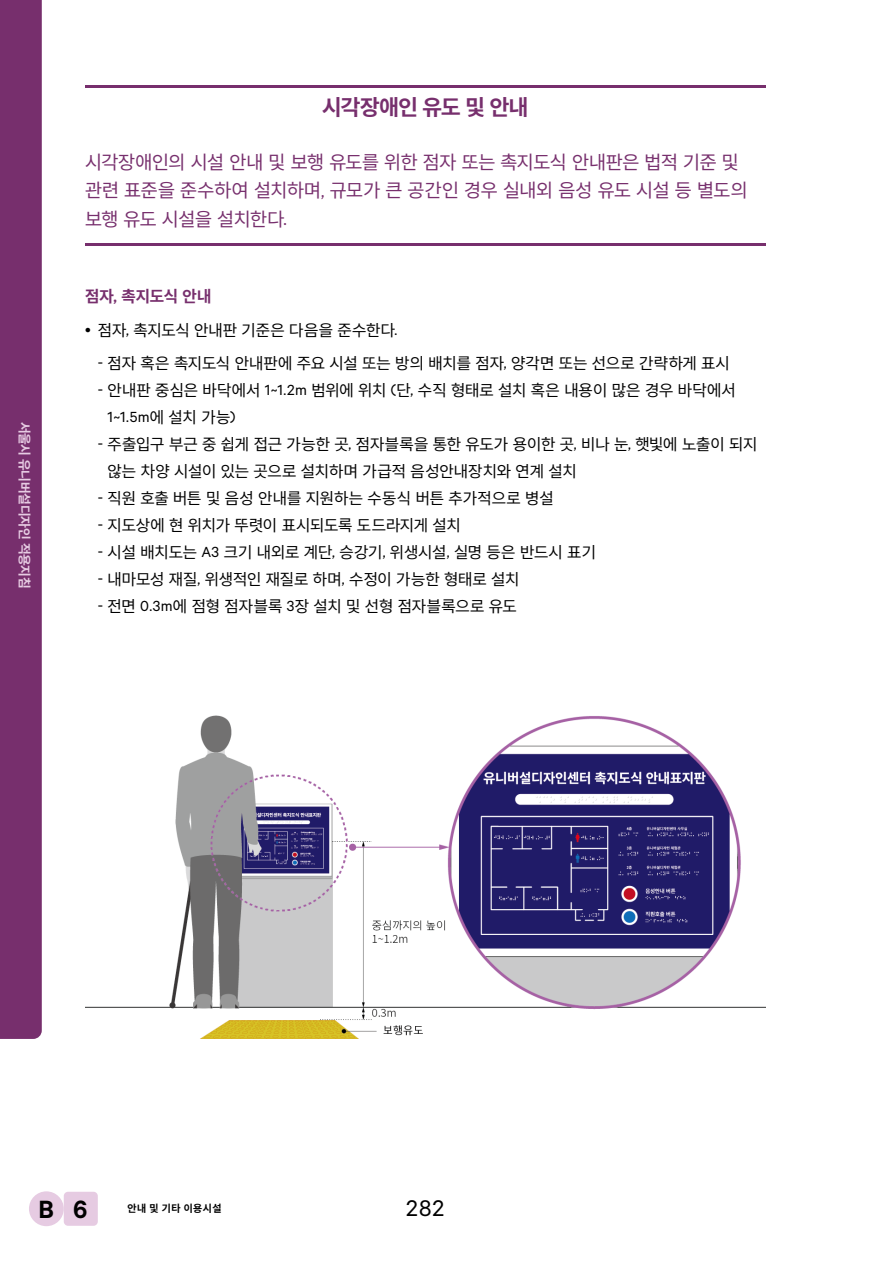
<style>
.page{position:relative;width:893px;height:1263px;background:#fff}
.page>*{position:absolute;margin:0;border:0;box-sizing:border-box;transform-origin:0 0}
.t1{font:600 28.2px "Calibre";color:#000}
.t2{font:25.5px "Calibre";color:#000}
.t3{font:700 22.5px "Pretendard";letter-spacing:-.02em;color:#772f6d}
.t4{font:19.5px/28.5px "Pretendard";letter-spacing:-.015em;color:#772f6d}
.t5{font:16.5px/27px "Pretendard";color:#000}
.t6{font:16.5px "Calibre";color:#000}
.t7{font:700 16.5px "Pretendard";letter-spacing:.005em;color:#772f6d}
.t8{font:700 13.5px "Pretendard";letter-spacing:-.015em;color:#e6cbe2}
.t9{font:700 10.5px "Pretendard";letter-spacing:.045em;color:#000}
.s1{font-family:"Calibre"}
.s2{font-family:"Calibre";font-weight:600}
.s3{font-family:"Pretendard"}
</style>
<div class="page">
<div style="left:64px;top:1192px;width:34px;height:34px;background:#e6cbe2;border-radius:4px"></div>
<div style="left:29px;top:1191px;width:35px;height:35px;background:#e6cbe2;border-radius:50%"></div>
<div style="left:0;top:0;width:42px;height:1039px;background:#772f6d"></div>
<hr style="left:85px;top:243px;width:680px;height:3px;background:#772f6d">
<hr style="left:85px;top:85px;width:680px;height:2px;background:#772f6d">
<img style="left:85px;top:715px;width:680px;height:324px">
<p class="t8" style="left:35px;top:422px;width:168px;rotate:90deg">서울시 유니버설디자인 적용지침</p>
<h3 class="t3" style="left:322px;top:91px;width:208px">시각장애인 유도 및 안내</h3>
<p class="t4" style="left:85px;top:147px;width:664px">시각장애인의 시설 안내 및 보행 유도를 위한 점자 또는 촉지도식 안내판은 법적 기준 및 관련 표준을 준수하여 설치하며<span class="s1">,</span> 규모가 큰 공간인 경우 실내외 음성 유도 시설 등 별도의 보행 유도 시설을 설치한다<span class="s1">.</span></p>
<p class="t7" style="left:85px;top:284px;width:128px">점자<span class="s2">,</span> 촉지도식 안내</p>
<p class="t5" style="left:85px;top:316px;width:314px"><span class="s1">•</span> 점자<span class="s1">,</span> 촉지도식 안내판 기준은 다음을 준수한다<span class="s1">.</span></p>
<p class="t5" style="left:98px;top:349px;width:634px"><span class="s1">-</span> 점자 혹은 촉지도식 안내판에 주요 시설 또는 방의 배치를 점자<span class="s1">,</span> 양각면 또는 선으로 간략하게 표시</p>
<p class="t5" style="left:98px;top:376px;width:639px"><span class="s1">-</span> 안내판 중심은 바닥에서 <span class="s1">1~1.2m</span> 범위에 위치 <span class="s1">(</span>단<span class="s1">,</span> 수직 형태로 설치 혹은 내용이 많은 경우 바닥에서</p>
<p class="t6" style="left:108px;top:408px;width:129px">1~1.5m<span class="s3">에 설치 가능</span>)</p>
<p class="t5" style="left:108px;top:430px;width:651px;text-indent:-10px"><span class="s1">-</span> 주출입구 부근 중 쉽게 접근 가능한 곳<span class="s1">,</span> 점자블록을 통한 유도가 용이한 곳<span class="s1">,</span> 비나 눈<span class="s1">,</span> 햇빛에 노출이 되지 않는 차양 시설이 있는 곳으로 설치하며 가급적 음성안내장치와 연계 설치</p>
<p class="t5" style="left:98px;top:484px;width:457px"><span class="s1">-</span> 직원 호출 버튼 및 음성 안내를 지원하는 수동식 버튼 추가적으로 병설</p>
<p class="t5" style="left:98px;top:511px;width:364px"><span class="s1">-</span> 지도상에 현 위치가 뚜렷이 표시되도록 도드라지게 설치</p>
<p class="t5" style="left:98px;top:538px;width:500px"><span class="s1">-</span> 시설 배치도는 <span class="s1">A3</span> 크기 내외로 계단<span class="s1">,</span> 승강기<span class="s1">,</span> 위생시설<span class="s1">,</span> 실명 등은 반드시 표기</p>
<p class="t5" style="left:98px;top:565px;width:423px"><span class="s1">-</span> 내마모성 재질<span class="s1">,</span> 위생적인 재질로 하며<span class="s1">,</span> 수정이 가능한 형태로 설치</p>
<p class="t5" style="left:98px;top:592px;width:420px"><span class="s1">-</span> 전면 <span class="s1">0.3m</span>에 점형 점자블록 <span class="s1">3</span>장 설치 및 선형 점자블록으로 유도</p>
<h1 class="t1" style="left:38px;top:1192px;width:50px">B 6</h1>
<p class="t9" style="left:128px;top:1201px;width:95px">안내 및 기타 이용시설</p>
<h2 class="t2" style="left:406px;top:1193px;width:39px">282</h2>
</div>
